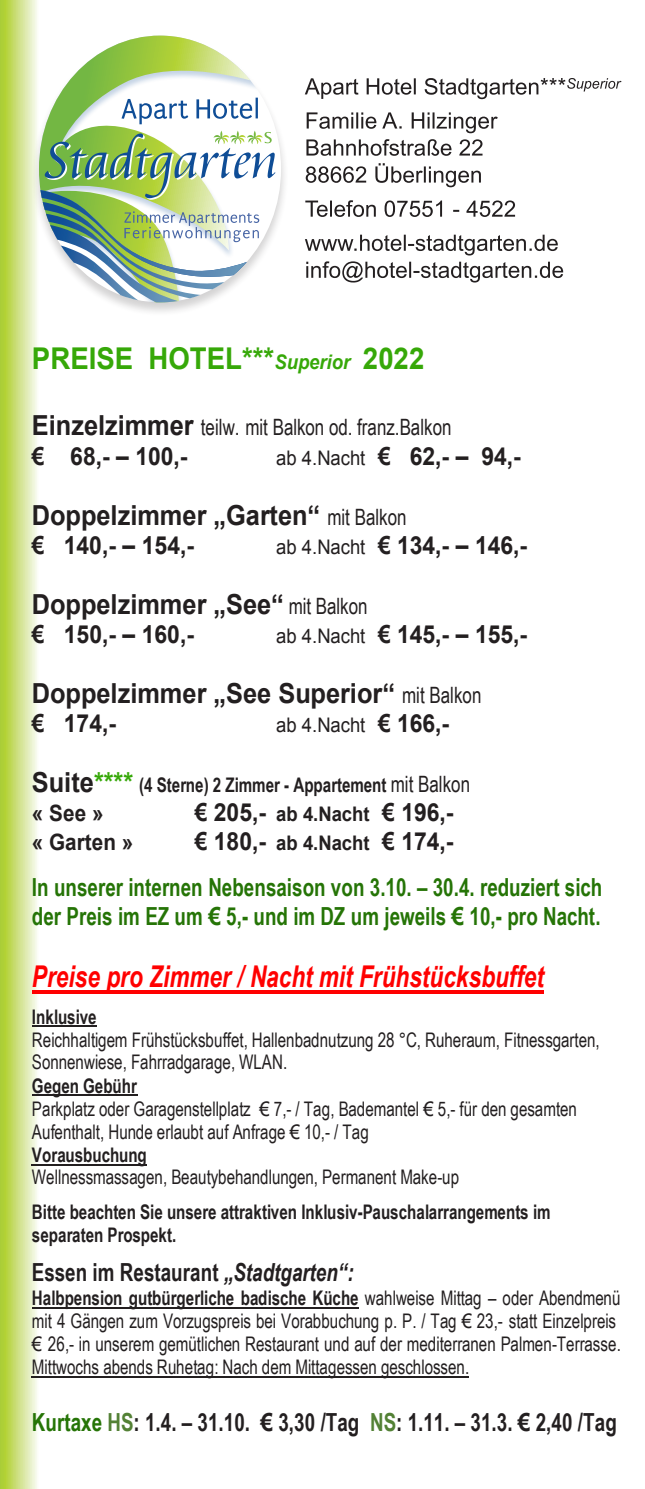
<style>
.page{position:relative;width:645px;height:1489px;background:#fff}
.page>*{position:absolute;margin:0;border:0;box-sizing:border-box;transform-origin:0 0}
.t1{font:italic 700 30px "Arial Narrow";color:#f00;scale:.92 1}
.t2{font:700 30px "Arial";color:#36a808;scale:.92 1}
.t3{font:700 27.5px "Arial";color:#231f20;scale:.92 1}
.t4{font:700 25px "Arial";color:#231f20;scale:.92 1}
.t5{font:700 25px/28.8px "Arial Narrow";color:#257406;scale:.92 1}
.t6{font:700 25px "Arial Narrow";color:#231f20;scale:.92 1}
.t7{font:22.5px "Arial Narrow";color:#231f20;scale:.92 1}
.t8{font:700 22.5px "Arial";color:#231f20;scale:.92 1}
.t9{font:20px/23px "Arial Narrow";letter-spacing:-.005em;color:#231f20;scale:.92 1}
.t10{font:700 20px/22.8px "Arial Narrow";letter-spacing:-.005em;color:#231f20;scale:.92 1}
.t11{font:20px "Arial";letter-spacing:-.005em;color:#231f20;scale:.92 1}
.s1{font-style:italic;font-size:20px}
.s2{font-family:"Arial";font-weight:700;font-size:27.5px}
.s3{font-weight:400;font-size:20px}
.s4{font-family:"Arial Narrow";font-weight:400;font-size:22.5px}
.s5{font-weight:700;font-size:25px}
.s6{font-family:"Arial";font-size:27.5px}
.s7{font-family:"Arial";font-size:27.5px;color:#36a808}
.s8{font-weight:400;font-size:22.5px}
.s9{font-size:20px}
.s10{font-family:"Arial"}
.s11{font-weight:700}
.s12{font-style:italic}
.s13{color:#257406}
.s14{color:#538135}
</style>
<div class="page">
<div style="left:0;top:0;width:45px;height:1488px;background:linear-gradient(to right,#a8cb20,#fff)"></div>
<div style="left:31px;top:35px;width:258px;height:282px;background:#231f20;opacity:.2"></div>
<div style="left:39px;top:36px;width:227px;height:266px;background:#fff"></div>
<svg style="left:39px;top:36px;width:211px;height:173px"></svg>
<svg style="left:121px;top:98px;width:137px;height:26px"></svg>
<svg style="left:40px;top:131px;width:237px;height:171px"></svg>
<svg style="left:306px;top:261px;width:257px;height:21px"></svg>
<svg style="left:305px;top:235px;width:253px;height:20px"></svg>
<svg style="left:305px;top:200px;width:210px;height:17px"></svg>
<svg style="left:306px;top:163px;width:175px;height:24px"></svg>
<svg style="left:306px;top:139px;width:176px;height:17px"></svg>
<svg style="left:307px;top:112px;width:191px;height:21px"></svg>
<svg style="left:305px;top:78px;width:316px;height:21px"></svg>
<hr style="left:32px;top:990px;width:512px;height:3px;background:#f00">
<hr style="left:32px;top:1025px;width:65px;height:2px;background:#231f20">
<hr style="left:32px;top:1094px;width:105px;height:2px;background:#231f20">
<hr style="left:32px;top:1163px;width:115px;height:2px;background:#231f20">
<hr style="left:32px;top:1307px;width:327px;height:1px;background:#231f20">
<hr style="left:32px;top:1376px;width:437px;height:1px;background:#231f20">
<h1 class="t2" style="left:32px;top:338px;width:428px">PREISE HOTEL***<span class="s1">Superior</span> 2022</h1>
<p class="t7" style="left:32px;top:411px;width:458px"><span class="s2">Einzelzimmer</span> teilw. mit Balkon od. franz.Balkon</p>
<p class="t4" style="left:32px;top:439px;width:171px">€ 68,- – 100,-</p>
<p class="t4" style="left:276px;top:439px;width:267px"><span class="s3">ab 4.Nacht</span> € 62,- – 94,-</p>
<h2 class="t3" style="left:32px;top:497px;width:409px">Doppelzimmer „Garten“ <span class="s4">mit Balkon</span></h2>
<p class="t4" style="left:32px;top:528px;width:178px">€ 140,- – 154,-</p>
<p class="t4" style="left:276px;top:528px;width:274px"><span class="s3">ab 4.Nacht</span> € 134,- – 146,-</p>
<h2 class="t3" style="left:32px;top:586px;width:366px">Doppelzimmer „See“ <span class="s4">mit Balkon</span></h2>
<p class="t4" style="left:32px;top:618px;width:178px">€ 150,- – 160,-</p>
<p class="t4" style="left:276px;top:618px;width:274px"><span class="s3">ab 4.Nacht</span> € 145,- – 155,-</p>
<h2 class="t3" style="left:32px;top:675px;width:490px">Doppelzimmer „See Superior“ <span class="s4">mit Balkon</span></h2>
<p class="t4" style="left:32px;top:707px;width:93px">€ 174,-</p>
<p class="t11" style="left:276px;top:712px;width:189px">ab 4.Nacht <span class="s5">€ 166,-</span></p>
<p class="t10" style="left:32px;top:772px;width:478px"><span class="s6">Suite</span><span class="s7">****</span> (4 Sterne) 2 Zimmer - Appartement <span class="s8">mit Balkon</span></p>
<p class="t8" style="left:32px;top:798px;width:79px">« See »</p>
<p class="t4" style="left:195px;top:796px;width:282px">€ 205,- <span class="s9">ab 4.Nacht</span> € 196,-</p>
<p class="t8" style="left:32px;top:827px;width:112px">« Garten »</p>
<p class="t4" style="left:195px;top:825px;width:282px">€ 180,- <span class="s9">ab 4.Nacht</span> € 174,-</p>
<p class="t5" style="left:32px;top:871px;width:621px">In unserer internen Nebensaison von 3.10. – 30.4. reduziert sich der Preis im EZ um <span class="s10">€</span> 5,- und im DZ um jeweils <span class="s10">€</span> 10,- pro Nacht.</p>
<h1 class="t1" style="left:32px;top:953px;width:558px">Preise pro Zimmer / Nacht mit Frühstücksbuffet</h1>
<p class="t10" style="left:32px;top:1004px;width:72px">Inklusive</p>
<p class="t9" style="left:32px;top:1027px;width:619px">Reichhaltigem Frühstücksbuffet, Hallenbadnutzung 28 °C, Ruheraum, Fitnessgarten,<br>Sonnenwiese, Fahrradgarage, WLAN.</p>
<p class="t9" style="left:32px;top:1073px;width:594px"><span class="s11">Gegen Gebühr<br></span>Parkplatz oder Garagenstellplatz <span class="s10">€</span> 7,- / Tag, Bademantel <span class="s10">€</span> 5,- für den gesamten Aufenthalt, Hunde erlaubt auf Anfrage <span class="s10">€</span> 10,- / Tag<br><span class="s11">Vorausbuchung</span></p>
<p class="t9" style="left:32px;top:1165px;width:466px">Wellnessmassagen, Beautybehandlungen, Permanent Make-up</p>
<p class="t10" style="left:32px;top:1199px;width:565px">Bitte beachten Sie unsere attraktiven Inklusiv-Pauschalarrangements im separaten Prospekt.</p>
<p class="t6" style="left:32px;top:1253px;width:351px">Essen im Restaurant <span class="s12">„Stadtgarten“:</span></p>
<p class="t9" style="left:32px;top:1285px;width:642px"><span class="s11">Halbpension gutbürgerliche badische Küche</span> wahlweise Mittag – oder Abendmenü mit 4 Gängen zum Vorzugspreis bei Vorabbuchung p. P. / Tag <span class="s10">€</span> 23,- statt Einzelpreis <span class="s10">€</span> 26,- in unserem gemütlichen Restaurant und auf der mediterranen Palmen-Terrasse.<br>Mittwochs abends Ruhetag: Nach dem Mittagessen geschlossen.</p>
<p class="t6" style="left:32px;top:1402px;width:637px"><span class="s13">Kurtaxe</span> <span class="s14">HS</span>: 1.4. – 31.10. <span class="s10">€</span> 3,30 /Tag <span class="s14">NS</span>: 1.11. – 31.3. <span class="s10">€</span> 2,40 /Tag</p>
</div>
